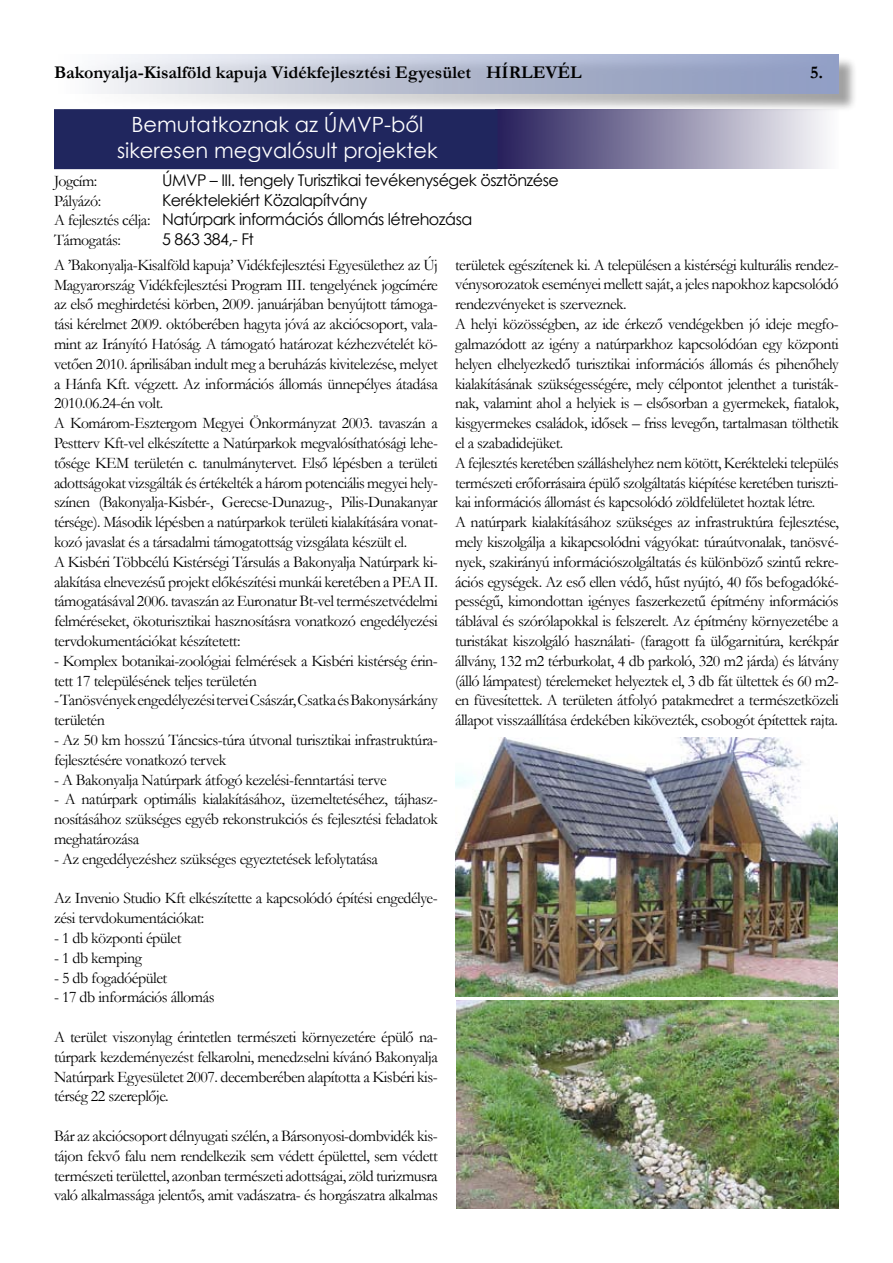
<style>
.page{position:relative;width:893px;height:1263px;background:#fff}
.page>*{position:absolute;margin:0;border:0;box-sizing:border-box;transform-origin:0 0}
.t1{font:21px/25.2px "Century Gothic";color:#fff;text-align:center}
.t2{font:700 18px "Garamond";color:#000}
.t3{font:16.2px/19.8px "Garamond";letter-spacing:-.03em;color:#000}
.t4{font:16.2px/19.8px "Century Gothic";letter-spacing:-.03em;color:#000;text-align:center}
.s1{font-family:"Garamond"}
</style>
<div class="page">
<div style="left:56px;top:56px;width:804px;height:59px;background:#000;opacity:.75"></div>
<div style="left:54px;top:54px;width:785px;height:39px;background:linear-gradient(to right,#f3f3f3,#8693ba)"></div>
<div style="left:495px;top:109px;width:344px;height:60px;background:linear-gradient(to right,#261e5a,#fcfcfd)"></div>
<div style="left:54px;top:109px;width:443px;height:60px;background:#20265e"></div>
<img style="left:456px;top:1001px;width:383px;height:208px">
<img style="left:455px;top:737px;width:383px;height:259px">
<p class="t2" style="left:54px;top:60px;width:529px">Bakonyalja-Kisalföld kapuja Vidékfejlesztési Egyesület HÍRLEVÉL</p>
<p class="t2" style="left:810px;top:60px;width:15px">5.</p>
<p class="t1" style="left:117px;top:112px;width:322px">Bemutatkoznak az ÚMVP-ből sikeresen megvalósult projektek</p>
<p class="t3" style="left:54px;top:170px;width:45px">Jogcím:</p>
<p class="t4" style="left:162px;top:170px;width:398px">ÚMVP – III. tengely Turisztikai tevékenységek ösztönzése</p>
<p class="t3" style="left:54px;top:190px;width:49px">Pályázó:</p>
<p class="t4" style="left:54px;top:190px;width:420px">Keréktelekiért Közalapítvány<br><span class="s1">A fejlesztés célja:</span> Natúrpark információs állomás létrehozása</p>
<p class="t3" style="left:54px;top:230px;width:69px">Támogatás:</p>
<p class="t4" style="left:162px;top:229px;width:94px">5 863 384,- Ft</p>
<p class="t3" style="left:54px;top:254px;width:385px">A ’Bakonyalja-Kisalföld kapuja’ Vidékfejlesztési Egyesülethez az Új Magyarország Vidékfejlesztési Program III. tengelyének jogcímére az első meghirdetési körben, 2009. januárjában benyújtott támoga&shy;tási kérelmet 2009. októberében hagyta jóvá az akciócsoport, vala&shy;mint az Irányító Hatóság. A támogató határozat kézhezvételét kö&shy;vetően 2010. áprilisában indult meg a beruházás kivitelezése, melyet a Hánfa Kft. végzett. Az információs állomás ünnepélyes átadása 2010.06.24-én volt.<br>A Komárom-Esztergom Megyei Önkormányzat 2003. tavaszán a Pestterv Kft-vel elkészítette a Natúrparkok megvalósíthatósági lehe&shy;tősége KEM területén c. tanulmánytervet. Első lépésben a területi adottságokat vizsgálták és értékelték a három potenciális megyei hely&shy;színen (Bakonyalja-Kisbér-, Gerecse-Dunazug-, Pilis-Dunakanyar térsége). Második lépésben a natúrparkok területi kialakítására vonat&shy;kozó javaslat és a társadalmi támogatottság vizsgálata készült el.<br>A Kisbéri Többcélú Kistérségi Társulás a Bakonyalja Natúrpark ki&shy;alakítása elnevezésű projekt előkészítési munkái keretében a PEA II. támogatásával 2006. tavaszán az Euronatur Bt-vel természetvédelmi felméréseket, ökoturisztikai hasznosításra vonatkozó engedélyezési tervdokumentációkat készítetett:</p>
<p class="t3" style="left:54px;top:650px;width:385px">- Komplex botanikai-zoológiai felmérések a Kisbéri kistérség érin&shy;tett 17 településének teljes területén</p>
<p class="t3" style="left:54px;top:690px;width:385px">- Tanösvények engedélyezési tervei Császár, Csatka és Bakonysárkány területén</p>
<p class="t3" style="left:54px;top:729px;width:385px">- Az 50 km hosszú Táncsics-túra útvonal turisztikai infrastruktúra&shy;fejlesztésére vonatkozó tervek</p>
<p class="t3" style="left:54px;top:769px;width:334px">- A Bakonyalja Natúrpark átfogó kezelési-fenntartási terve</p>
<p class="t3" style="left:54px;top:789px;width:385px;text-align:justify">- A natúrpark optimális kialakításához, üzemeltetéséhez, tájhasz&shy;nosításához szükséges egyéb rekonstrukciós és fejlesztési feladatok meghatározása</p>
<p class="t3" style="left:54px;top:848px;width:326px">- Az engedélyezéshez szükséges egyeztetések lefolytatása</p>
<p class="t3" style="left:54px;top:888px;width:385px">Az Invenio Studio Kft elkészítette a kapcsolódó építési engedélye&shy;zési tervdokumentációkat:</p>
<p class="t3" style="left:54px;top:927px;width:129px">- 1 db központi épület</p>
<p class="t3" style="left:54px;top:947px;width:89px">- 1 db kemping</p>
<p class="t3" style="left:54px;top:967px;width:115px">- 5 db fogadóépület</p>
<p class="t3" style="left:54px;top:987px;width:162px">- 17 db információs állomás</p>
<p class="t3" style="left:54px;top:1026px;width:385px;text-align:justify">A terület viszonylag érintetlen természeti környezetére épülő na&shy;túrpark kezdeményezést felkarolni, menedzselni kívánó Bakonyalja Natúrpark Egyesületet 2007. decemberében alapította a Kisbéri kis&shy;térség 22 szereplője.</p>
<p class="t3" style="left:54px;top:1125px;width:385px;text-align:justify">Bár az akciócsoport délnyugati szélén, a Bársonyosi-dombvidék kis&shy;tájon fekvő falu nem rendelkezik sem védett épülettel, sem védett természeti területtel, azonban természeti adottságai, zöld turizmusra való alkalmassága jelentős, amit vadászatra- és horgászatra alkalmas</p>
<p class="t3" style="left:455px;top:254px;width:385px">területek egészítenek ki. A településen a kistérségi kulturális rendez&shy;vénysorozatok eseményei mellett saját, a jeles napokhoz kapcsolódó rendezvényeket is szerveznek.<br>A helyi közösségben, az ide érkező vendégekben jó ideje megfo&shy;galmazódott az igény a natúrparkhoz kapcsolódóan egy központi helyen elhelyezkedő turisztikai információs állomás és pihenőhely kialakításának szükségességére, mely célpontot jelenthet a turisták&shy;nak, valamint ahol a helyiek is – elsősorban a gyermekek, fiatalok, kisgyermekes családok, idősek – friss levegőn, tartalmasan tölthetik el a szabadidejüket.<br>A fejlesztés keretében szálláshelyhez nem kötött, Kerékteleki település természeti erőforrásaira épülő szolgáltatás kiépítése keretében turiszti&shy;kai információs állomást és kapcsolódó zöldfelületet hoztak létre.<br>A natúrpark kialakításához szükséges az infrastruktúra fejlesztése, mely kiszolgálja a kikapcsolódni vágyókat: túraútvonalak, tanösvé&shy;nyek, szakirányú információszolgáltatás és különböző szintű rekre&shy;ációs egységek. Az eső ellen védő, hűst nyújtó, 40 fős befogadóké&shy;pességű, kimondottan igényes faszerkezetű építmény információs táblával és szórólapokkal is felszerelt. Az építmény környezetébe a turistákat kiszolgáló használati- (faragott fa ülőgarnitúra, kerékpár állvány, 132 m2 térburkolat, 4 db parkoló, 320 m2 járda) és látvány (álló lámpatest) térelemeket helyeztek el, 3 db fát ültettek és 60 m2- en füvesítettek. A területen átfolyó patakmedret a természetközeli állapot visszaállítása érdekében kikövezték, csobogót építettek rajta.</p>
</div>
